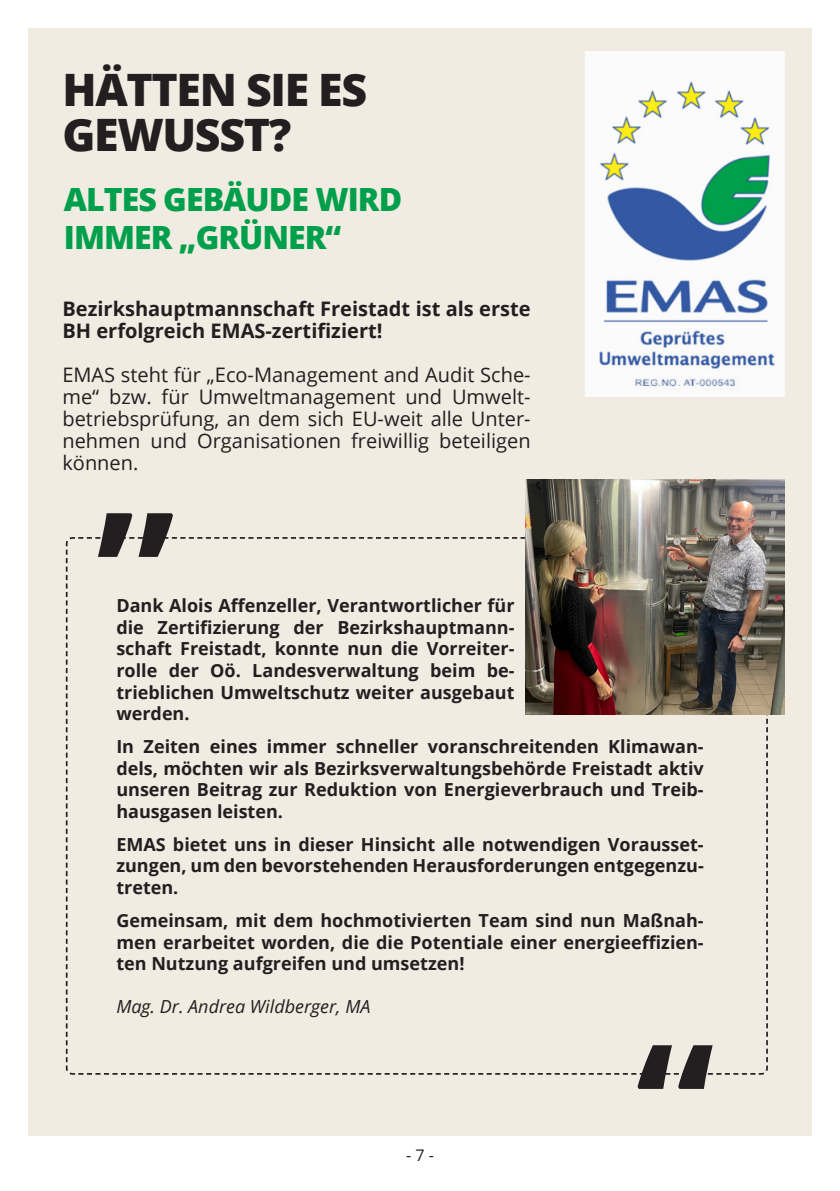
<style>
.page{position:relative;width:840px;height:1191px;background:#fff}
.page>*{position:absolute;margin:0;border:0;box-sizing:border-box;transform-origin:0 0}
.t1{font:800 44.6px/44.8px "Open Sans";letter-spacing:-.03em;color:#231f20}
.t2{font:800 32px/38px "Open Sans";letter-spacing:-.03em;color:#009f4b}
.t3{font:20px/22px "Open Sans";color:#231f20;text-align:justify}
.t4{font:700 20px/22px "Open Sans";color:#231f20}
.t5{font:700 18px/21.6px "Open Sans";color:#231f20;text-align:justify}
.t6{font:italic 18px "Open Sans";color:#231f20}
.t7{font:16px "Open Sans";color:#231f20}
</style>
<div class="page">
<div style="left:28px;top:28px;width:783px;height:1107px;background:#f1ece2"></div>
<svg style="left:65px;top:537px;width:703px;height:538px"></svg>
<svg style="left:77px;top:513px;width:448px;height:44px"></svg>
<svg style="left:78px;top:1045px;width:678px;height:44px"></svg>
<img style="left:525px;top:479px;width:258px;height:236px">
<img style="left:585px;top:51px;width:198px;height:346px">
<h1 class="t1" style="left:62px;top:65px;width:306px">HÄTTEN SIE ES<br>GEWUSST?</h1>
<h2 class="t2" style="left:64px;top:179px;width:339px">ALTES GEBÄUDE WIRD<br>IMMER „GRÜNER“</h2>
<p class="t4" style="left:62px;top:297px;width:469px">Bezirkshauptmannschaft Freistadt ist als erste<br>BH erfolgreich EMAS-zertifiziert!</p>
<p class="t3" style="left:62px;top:363px;width:469px">EMAS steht für „Eco-Management and Audit Sche&shy;me“ bzw. für Umweltmanagement und Umwelt&shy;betriebsprüfung, an dem sich EU-weit alle Unter&shy;nehmen und Organisationen freiwillig beteiligen können.</p>
<p class="t5" style="left:116px;top:594px;width:399px">Dank Alois Affenzeller, Verantwortlicher für die Zertifizierung der Bezirkshauptmann&shy;schaft Freistadt, konnte nun die Vorreiter&shy;rolle der Oö. Landesverwaltung beim be&shy;trieblichen Umweltschutz weiter ausgebaut werden.</p>
<p class="t5" style="left:116px;top:735px;width:588px">In Zeiten eines immer schneller voranschreitenden Klimawan&shy;dels, möchten wir als Bezirksverwaltungsbehörde Freistadt aktiv unseren Beitrag zur Reduktion von Energieverbrauch und Treib&shy;hausgasen leisten.</p>
<p class="t5" style="left:116px;top:833px;width:588px">EMAS bietet uns in dieser Hinsicht alle notwendigen Vorausset&shy;zungen, um den bevorstehenden Herausforderungen entgegenzu&shy;treten.</p>
<p class="t5" style="left:116px;top:909px;width:588px">Gemeinsam, mit dem hochmotivierten Team sind nun Maßnah&shy;men erarbeitet worden, die die Potentiale einer energieeffizien&shy;ten Nutzung aufgreifen und umsetzen!</p>
<p class="t6" style="left:116px;top:994px;width:255px">Mag. Dr. Andrea Wildberger, MA</p>
<p class="t7" style="left:406px;top:1144px;width:29px">- 7 -</p>
</div>
